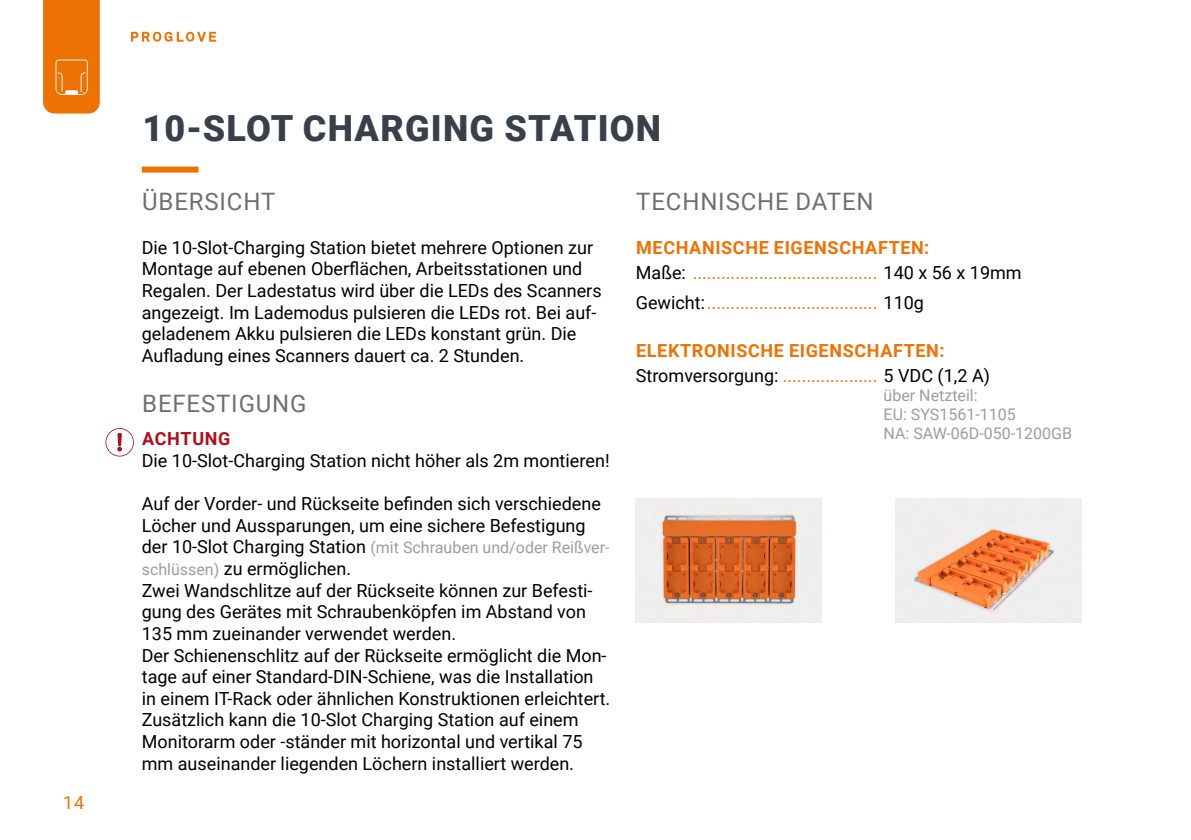
<style>
.page{position:relative;width:1191px;height:840px;background:#fff}
.page>*{position:absolute;margin:0;border:0;box-sizing:border-box;transform-origin:0 0}
.t1{font:900 36px "Roboto";letter-spacing:.035em;color:#38414b}
.t2{font:24px "Roboto";letter-spacing:.035em;color:#706f6f}
.t3{font:18px/21.6px "Roboto";color:#000}
.t4{font:18px/24.8px "Roboto";color:#ee7203}
.t5{font:700 18px/24.8px "Roboto";letter-spacing:.035em;color:#ee7203}
.t6{font:700 18px "Roboto";letter-spacing:.035em;color:#b00d1d}
.t7{font:16px/19.2px "Roboto";color:#9d9d9c}
.s1{font-size:18px;color:#000}
.s2{font-size:16px;color:#9d9d9c}
.s3{font-weight:700}
.s4{color:#000}
.s5{font-weight:400;color:#000}
.s6{font-weight:400}
</style>
<div class="page">
<div style="left:142px;top:166px;width:56px;height:6px;background:#ee7203"></div>
<svg style="left:105px;top:428px;width:29px;height:28px"></svg>
<img style="left:636px;top:498px;width:186px;height:124px">
<img style="left:895px;top:498px;width:186px;height:124px">
<svg style="left:43px;top:0;width:57px;height:113px;background:#ee770d"></svg>
<svg style="left:131px;top:32px;width:85px;height:10px"></svg>
<p class="t4" style="left:63px;top:789px;width:22px">14</p>
<h1 class="t1" style="left:142px;top:102px;width:520px">10-SLOT CHARGING STATION</h1>
<h2 class="t2" style="left:142px;top:185px;width:135px">ÜBERSICHT</h2>
<h2 class="t2" style="left:636px;top:185px;width:239px">TECHNISCHE DATEN</h2>
<p class="t3" style="left:142px;top:236px;width:461px">Die 10-Slot-Charging Station bietet mehrere Optionen zur Montage auf ebenen Oberflächen, Arbeitsstationen und Regalen. Der Ladestatus wird über die LEDs des Scanners angezeigt. Im Lademodus pulsieren die LEDs rot. Bei auf&shy;geladenem Akku pulsieren die LEDs konstant grün. Die Aufladung eines Scanners dauert ca. 2 Stunden.</p>
<h2 class="t2" style="left:142px;top:387px;width:166px">BEFESTIGUNG</h2>
<p class="t6" style="left:142px;top:426px;width:90px">ACHTUNG</p>
<p class="t3" style="left:142px;top:449px;width:469px">Die 10-Slot-Charging Station nicht höher als 2m montieren!</p>
<p class="t3" style="left:142px;top:492px;width:460px">Auf der Vorder- und Rückseite befinden sich verschiedene<br>Löcher und Aussparungen, um eine sichere Befestigung</p>
<p class="t7" style="left:142px;top:537px;width:469px"><span class="s1">der 10-Slot Charging Station</span> (mit Schrauben und/oder Reißver-</p>
<p class="t3" style="left:142px;top:557px;width:470px"><span class="s2">schlüssen)</span> zu ermöglichen.<br>Zwei Wandschlitze auf der Rückseite können zur Befesti&shy;gung des Gerätes mit Schraubenköpfen im Abstand von 135 mm zueinander verwendet werden.<br>Der Schienenschlitz auf der Rückseite ermöglicht die Mon&shy;tage auf einer Standard-DIN-Schiene, was die Installation in einem IT-Rack oder ähnlichen Konstruktionen erleichtert.<br>Zusätzlich kann die 10-Slot Charging Station auf einem Monitorarm oder -ständer mit horizontal und vertikal 75 mm auseinander liegenden Löchern installiert werden.</p>
<p class="t4" style="left:636px;top:234px;width:387px"><span class="s3">MECHANISCHE EIGENSCHAFTEN:<br></span><span class="s4">Maße:</span> ....................................... <span class="s4">140 x 56 x 19mm</span></p>
<p class="t4" style="left:636px;top:289px;width:290px"><span class="s4">Gewicht:</span>.................................... <span class="s4">110g</span></p>
<p class="t5" style="left:636px;top:337px;width:356px">ELEKTRONISCHE EIGENSCHAFTEN:<br><span class="s5">Stromversorgung:</span> <span class="s6">....................</span> <span class="s5">5 VDC (1,2 A)</span></p>
<p class="t7" style="left:883px;top:385px;width:190px">über Netzteil:<br>EU: SYS1561-1105<br>NA: SAW-06D-050-1200GB</p>
</div>
